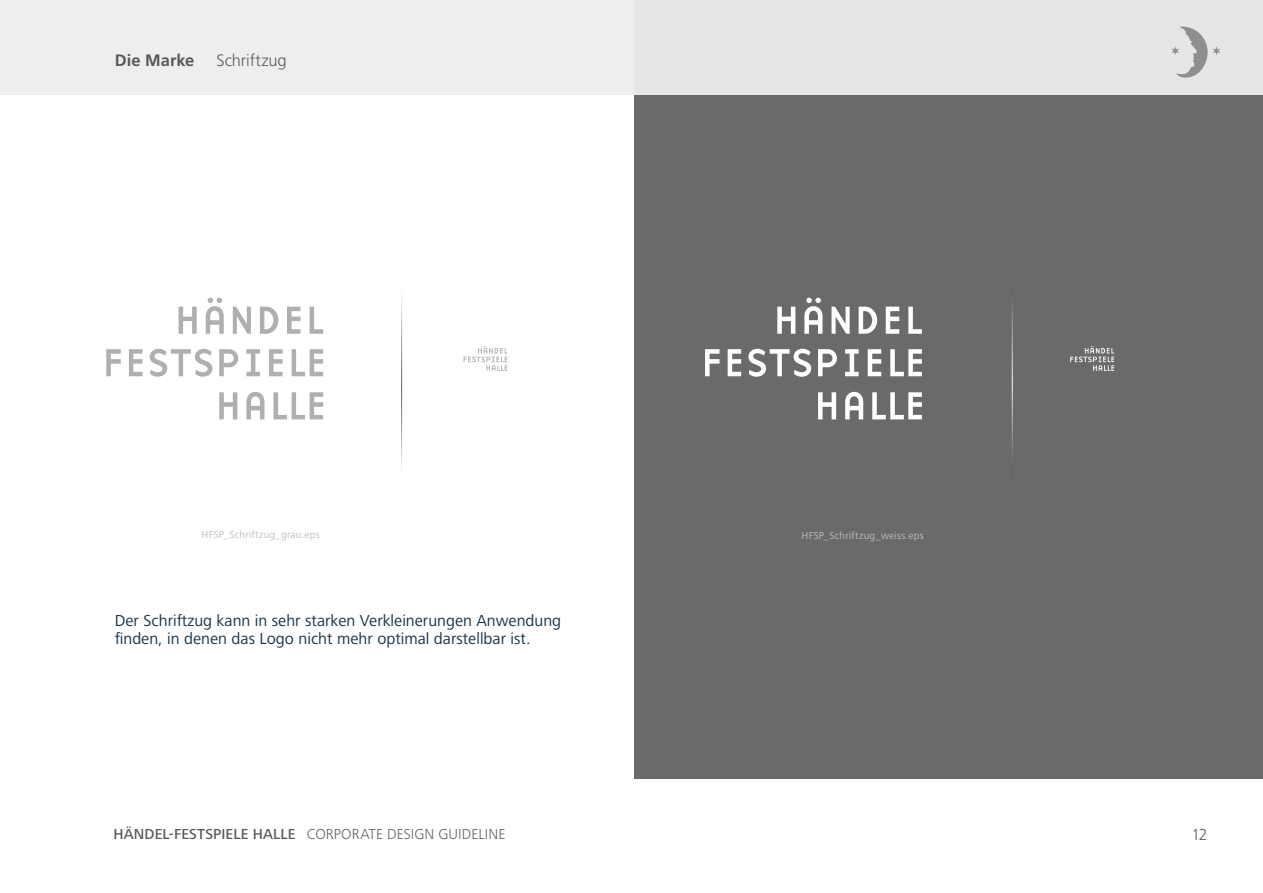
<style>
.page{position:relative;width:1263px;height:893px;background:#fff}
.page>*{position:absolute;margin:0;border:0;box-sizing:border-box;transform-origin:0 0}
.t1{font:16.5px/18.1px "Frutiger Next LT";color:#163449}
.t2{font:300 16.5px "Frutiger";letter-spacing:-.005em;color:#5d5d5f}
.t3{font:700 16.5px "Frutiger";color:#58585a}
.t4{font:300 16.5px "Frutiger Next LT";color:#58585a}
.t5{font:300 15px "Frutiger Next LT";letter-spacing:.005em;color:#5d5d5f}
.t6{font:10.5px "Frutiger Next LT";letter-spacing:.02em;color:#bcbdbf}
.s1{font-weight:500;color:#58585a}
</style>
<div class="page">
<div style="left:0;top:0;width:635px;height:95px;background:#eee"></div>
<div style="left:635px;top:0;width:628px;height:95px;background:#e6e6e6"></div>
<div style="left:635px;top:95px;width:628px;height:684px;background:#6a6a6c"></div>
<svg style="left:1171px;top:27px;width:36px;height:51px"></svg>
<svg style="left:1213px;top:46px;width:7px;height:9px"></svg>
<svg style="left:179px;top:298px;width:144px;height:36px"></svg>
<svg style="left:292px;top:349px;width:31px;height:27px"></svg>
<svg style="left:269px;top:349px;width:13px;height:27px"></svg>
<svg style="left:246px;top:349px;width:14px;height:27px"></svg>
<svg style="left:219px;top:349px;width:19px;height:27px"></svg>
<svg style="left:150px;top:349px;width:62px;height:28px"></svg>
<svg style="left:129px;top:349px;width:13px;height:27px"></svg>
<svg style="left:106px;top:349px;width:15px;height:27px"></svg>
<svg style="left:219px;top:392px;width:104px;height:27px"></svg>
<svg style="left:463px;top:346px;width:44px;height:25px"></svg>
<svg style="left:777px;top:298px;width:145px;height:36px"></svg>
<svg style="left:890px;top:349px;width:32px;height:27px"></svg>
<svg style="left:868px;top:349px;width:13px;height:27px"></svg>
<svg style="left:845px;top:349px;width:14px;height:27px"></svg>
<svg style="left:818px;top:349px;width:19px;height:27px"></svg>
<svg style="left:748px;top:349px;width:63px;height:28px"></svg>
<svg style="left:728px;top:349px;width:13px;height:27px"></svg>
<svg style="left:705px;top:349px;width:14px;height:27px"></svg>
<svg style="left:818px;top:392px;width:104px;height:27px"></svg>
<svg style="left:1070px;top:346px;width:44px;height:25px"></svg>
<hr style="left:1012px;top:290px;width:1px;height:185px;background:#fff">
<p class="t3" style="left:115px;top:51px;width:81px">Die Marke</p>
<p class="t2" style="left:216px;top:51px;width:72px">Schriftzug</p>
<p class="t6" style="left:202px;top:528px;width:120px">HFSP_Schriftzug_grau.eps</p>
<p class="t6" style="left:802px;top:529px;width:124px">HFSP_Schriftzug_weiss.eps</p>
<p class="t1" style="left:115px;top:612px;width:448px">Der Schriftzug kann in sehr starken Verkleinerungen Anwendung finden, in denen das Logo nicht mehr optimal darstellbar ist.</p>
<p class="t5" style="left:113px;top:825px;width:394px"><span class="s1">HÄNDEL-FESTSPIELE HALLE</span> CORPORATE DESIGN GUIDELINE</p>
<p class="t4" style="left:1191px;top:825px;width:18px">12</p>
</div>
